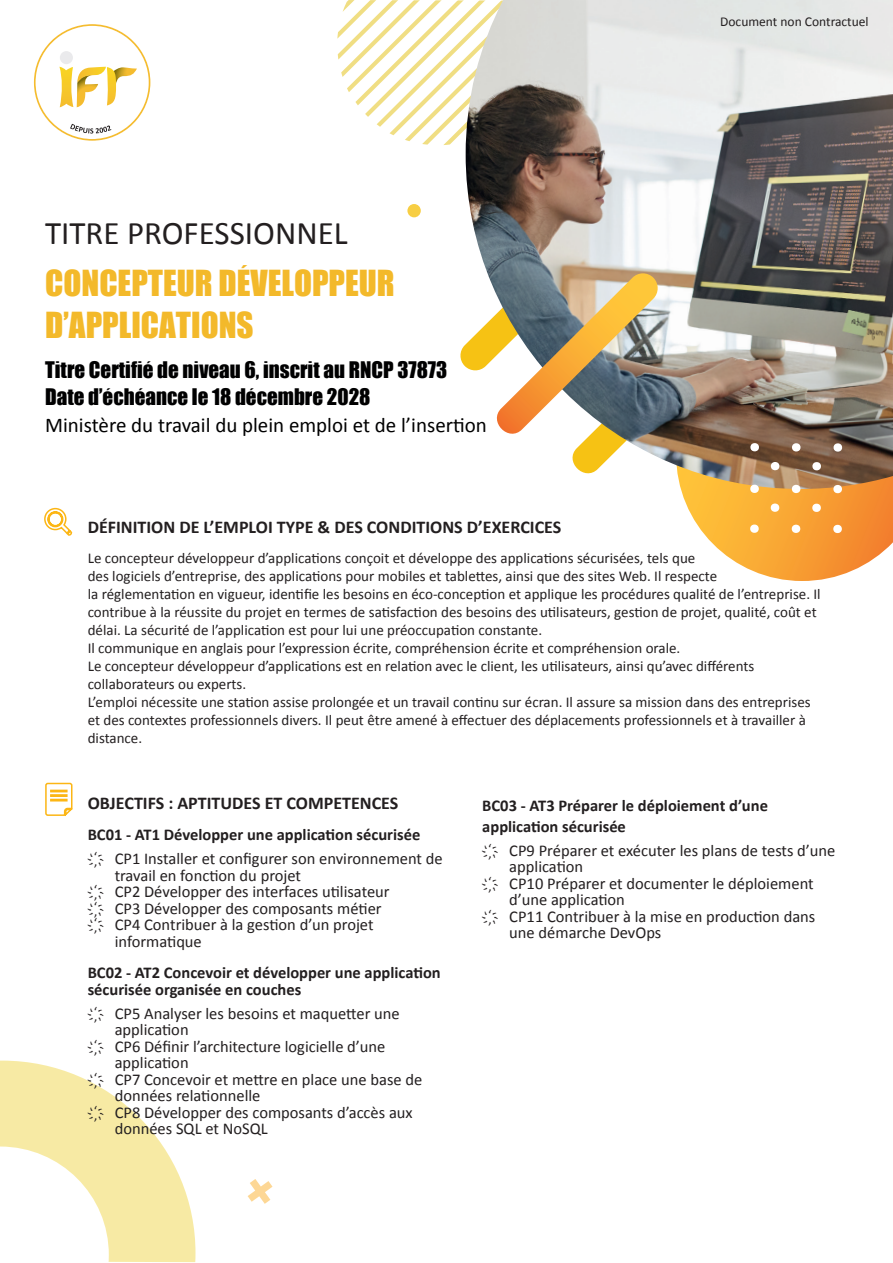
<style>
.page{position:relative;width:893px;height:1263px;background:#fff}
.page>*{position:absolute;margin:0;border:0;box-sizing:border-box;transform-origin:0 0}
.t1{font:33px "Impact";color:#f3b92a}
.t2{font:33px "Calibri";color:#231f20}
.t3{font:21px "Impact";color:#000001}
.t4{font:21px "Calibri";color:#000001}
.t5{font:700 18px "Calibri";color:#231f20}
.t6{font:16.5px/16.5px "Calibri";color:#231f20}
.Titre_de_section{font:700 16.5px/16.5px "Calibri";color:#231f20}
.Paragraphe{font:15px/18px "Calibri";color:#231f20}
.t7{font:13.5px "Calibri";color:#231f20}
</style>
<div class="page">
<svg style="left:681px;top:489px;width:212px;height:92px"></svg>
<svg style="left:407px;top:204px;width:14px;height:13px"></svg>
<svg style="left:248px;top:1179px;width:24px;height:25px"></svg>
<svg style="left:0;top:1060px;width:195px;height:203px"></svg>
<svg style="left:337px;top:0;width:129px;height:145px"></svg>
<img style="left:466px;top:0;width:427px;height:489px">
<svg style="left:460px;top:247px;width:233px;height:236px"></svg>
<svg style="left:750px;top:442px;width:92px;height:92px;background:#c89352"></svg>
<svg style="left:34px;top:24px;width:117px;height:117px"></svg>
<svg style="left:45px;top:507px;width:28px;height:29px"></svg>
<svg style="left:45px;top:782px;width:28px;height:34px"></svg>
<p class="t2" style="left:45px;top:213px;width:304px">TITRE PROFESSIONNEL</p>
<p class="t1" style="left:45px;top:259px;width:351px">CONCEPTEUR DÉVELOPPEUR</p>
<p class="t1" style="left:45px;top:301px;width:210px">D’APPLICATIONS</p>
<p class="t3" style="left:45px;top:354px;width:404px">Titre Certifié de niveau 6, inscrit au RNCP 37873</p>
<p class="t3" style="left:45px;top:381px;width:327px">Date d’échéance le 18 décembre 2028</p>
<p class="t4" style="left:45px;top:412px;width:443px">Ministère du travail du plein emploi et de l’insertion</p>
<p class="t7" style="left:720px;top:13px;width:150px">Document non Contractuel</p>
<p class="t5" style="left:88px;top:516px;width:475px">DÉFINITION DE L’EMPLOI TYPE &amp; DES CONDITIONS D’EXERCICES</p>
<p class="Paragraphe" style="left:88px;top:549px;width:734px">Le concepteur développeur d’applications conçoit et développe des applications sécurisées, tels que<br>des logiciels d’entreprise, des applications pour mobiles et tablettes, ainsi que des sites Web. Il respecte<br>la réglementation en vigueur, identifie les besoins en éco-conception et applique les procédures qualité de l’entreprise. Il contribue à la réussite du projet en termes de satisfaction des besoins des utilisateurs, gestion de projet, qualité, coût et délai. La sécurité de l’application est pour lui une préoccupation constante.</p>
<p class="Paragraphe" style="left:88px;top:639px;width:594px">Il communique en anglais pour l’expression écrite, compréhension écrite et compréhension orale.</p>
<p class="Paragraphe" style="left:88px;top:657px;width:668px">Le concepteur développeur d’applications est en relation avec le client, les utilisateurs, ainsi qu’avec différents collaborateurs ou experts.</p>
<p class="Paragraphe" style="left:88px;top:693px;width:724px">L’emploi nécessite une station assise prolongée et un travail continu sur écran. Il assure sa mission dans des entreprises et des contextes professionnels divers. Il peut être amené à effectuer des déplacements professionnels et à travailler à distance.</p>
<p class="t5" style="left:88px;top:791px;width:312px">OBJECTIFS : APTITUDES ET COMPETENCES</p>
<p class="Titre_de_section" style="left:88px;top:826px;width:334px">BC01 - AT1 Développer une application sécurisée</p>
<p class="t6" style="left:115px;top:850px;width:330px;text-indent:-27px">҉ CP1 Installer et configurer son environnement de travail en fonction du projet</p>
<p class="t6" style="left:88px;top:883px;width:304px">҉ CP2 Développer des interfaces utilisateur</p>
<p class="t6" style="left:88px;top:900px;width:295px">҉ CP3 Développer des composants métier</p>
<p class="t6" style="left:115px;top:916px;width:260px;text-indent:-27px">҉ CP4 Contribuer à la gestion d’un projet informatique</p>
<p class="Titre_de_section" style="left:88px;top:964px;width:355px">BC02 - AT2 Concevoir et développer une application sécurisée organisée en couches</p>
<p class="t6" style="left:115px;top:1005px;width:287px;text-indent:-27px">҉ CP5 Analyser les besoins et maquetter une application</p>
<p class="t6" style="left:115px;top:1038px;width:272px;text-indent:-27px">҉ CP6 Définir l’architecture logicielle d’une application</p>
<p class="t6" style="left:115px;top:1071px;width:309px;text-indent:-27px">҉ CP7 Concevoir et mettre en place une base de données relationnelle</p>
<p class="t6" style="left:115px;top:1104px;width:300px;text-indent:-27px">҉ CP8 Développer des composants d’accès aux données SQL et NoSQL</p>
<p class="Titre_de_section" style="left:482px;top:795px;width:287px;line-height:21px">BC03 - AT3 Préparer le déploiement d’une application sécurisée</p>
<p class="t6" style="left:509px;top:842px;width:327px;text-indent:-27px">҉ CP9 Préparer et exécuter les plans de tests d’une application</p>
<p class="t6" style="left:509px;top:875px;width:306px;text-indent:-27px">҉ CP10 Préparer et documenter le déploiement d’une application</p>
<p class="t6" style="left:509px;top:908px;width:308px;text-indent:-27px">҉ CP11 Contribuer à la mise en production dans une démarche DevOps</p>
</div>
